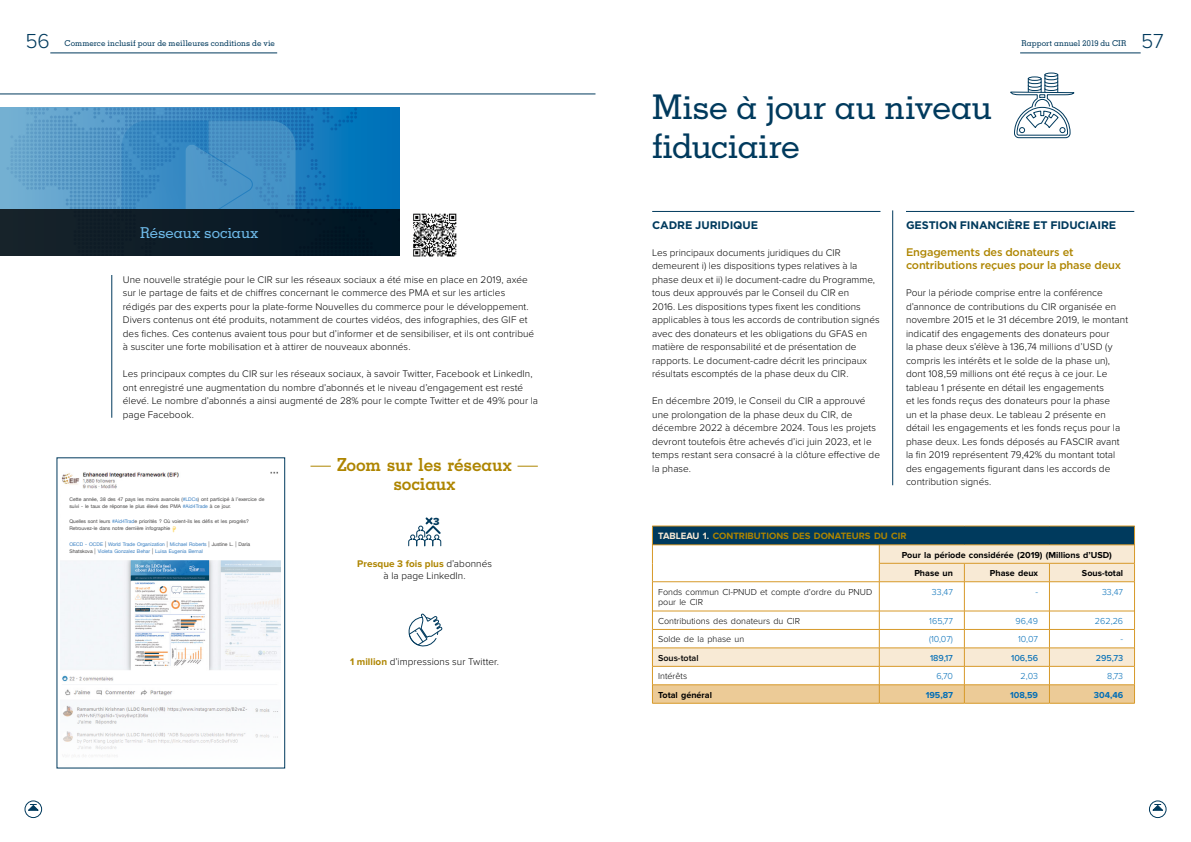
<style>
.page{position:relative;width:1191px;height:842px;background:#fff}
.page>*{position:absolute;margin:0;border:0;box-sizing:border-box;transform-origin:0 0}
.t1{font:500 34px/39px "Memphis LT Std";letter-spacing:-.02em;color:#003a5d}
.t2{font:300 21px "Proxima Nova";color:#003a5d}
.t3{font:700 18px/19px "Memphis LT Std";letter-spacing:-.01em;color:#ae8500;text-align:center;scale:.96 1}
.t4{font:500 15px "Memphis LT Std";letter-spacing:-.005em;color:#6ebae9}
.t5{font:500 11px/13.5px "Gotham";letter-spacing:-.015em;color:#ae8500}
.t6{font:700 11px "Gotham";letter-spacing:-.01em;color:#003a5d}
.t7{font:10.7px "Proxima Nova Extrabld";color:#003a5d}
.t8{font:300 10px/13.5px "Proxima Nova";letter-spacing:.005em;color:#000}
.t9{font:700 9.5px "Proxima Nova";color:#ae8500}
.t10{font:300 9px/10.8px "Proxima Nova";color:#000}
.t11{font:700 9px/18.5px "Proxima Nova";color:#000}
.t12{font:300 9px "Proxima Nova";color:#006db7}
.t13{font:500 9px "Proxima Nova";color:#006db7}
.t14{font:700 9px "Proxima Nova";color:#006db7}
.t15{font:600 9px "Proxima Nova";color:#000}
.t16{font:500 8px "Memphis LT Std";color:#003a5d}
.t17{font:5px/7px "Helvetica Neue";letter-spacing:-.005em;color:#464545}
.t18{font:5px/7px "Helvetica Neue";letter-spacing:-.005em;color:#377ec1}
.s1{color:#377ec1}
.s2{color:#fcbd00}
.s3{font-size:6px;color:#464545}
.s4{color:#464545}
.s5{font-weight:700;color:#ae8500}
.s6{color:#f8ead5}
</style>
<div class="page">
<svg style="left:0;top:107px;width:400px;height:102px;background:#2c88c2"></svg>
<img style="left:413px;top:213px;width:44px;height:44px">
<svg style="left:0;top:209px;width:400px;height:47px"></svg>
<hr style="left:111px;top:275px;width:1px;height:143px;background:#003a5d">
<svg style="left:310px;top:466px;width:21px;height:1px"></svg>
<svg style="left:517px;top:466px;width:21px;height:1px"></svg>
<svg style="left:408px;top:517px;width:34px;height:30px"></svg>
<svg style="left:408px;top:613px;width:35px;height:34px"></svg>
<hr style="left:0;top:94px;width:595px;height:1px;background:#003a5d">
<hr style="left:906px;top:211px;width:228px;height:1px;background:#003a5d">
<hr style="left:652px;top:211px;width:228px;height:1px;background:#003a5d">
<div style="left:1044px;top:73px;width:14px;height:4px;border:1px solid #003a5d;border-radius:50%"></div>
<svg style="left:1010px;top:75px;width:64px;height:64px"></svg>
<hr style="left:892px;top:210px;width:1px;height:275px;background:#003a5d">
<svg style="left:6px;top:108px;width:383px;height:148px;background:#2c6991"></svg>
<hr style="left:652px;top:703px;width:227px;height:1px;background:#d79929">
<hr style="left:879px;top:703px;width:85px;height:1px;background:#d79929">
<hr style="left:964px;top:703px;width:85px;height:1px;background:#d79929">
<hr style="left:1049px;top:703px;width:85px;height:1px;background:#d79929">
<svg style="left:652px;top:526px;width:483px;height:177px"></svg>
<img style="left:61px;top:471px;width:220px;height:286px">
<div style="left:61px;top:491px;width:220px;height:69px;background:#fff"></div>
<hr style="left:50px;top:53px;width:227px;height:1px;background:#003a5d">
<hr style="left:1020px;top:53px;width:120px;height:1px;background:#003a5d">
<div style="left:1149px;top:801px;width:17px;height:17px;border:1px solid #003a5d;border-radius:50%"></div>
<svg style="left:1151px;top:804px;width:12px;height:7px"></svg>
<div style="left:25px;top:801px;width:17px;height:17px;border:1px solid #003a5d;border-radius:50%"></div>
<svg style="left:27px;top:804px;width:12px;height:7px"></svg>
<h2 class="t2" style="left:25px;top:25px;width:26px">56</h2>
<p class="t16" style="left:64px;top:38px;width:212px">Commerce inclusif pour de meilleures conditions de vie</p>
<p class="t16" style="left:1021px;top:38px;width:106px">Rapport annuel 2019 du CIR</p>
<h2 class="t2" style="left:1141px;top:25px;width:24px">57</h2>
<h3 class="t4" style="left:140px;top:223px;width:120px">Réseaux sociaux</h3>
<p class="t8" style="left:123px;top:272px;width:413px">Une nouvelle stratégie pour le CIR sur les réseaux sociaux a été mise en place en 2019, axée sur le partage de faits et de chiffres concernant le commerce des PMA et sur les articles rédigés par des experts pour la plate-forme Nouvelles du commerce pour le développement.<br>Divers contenus ont été produits, notamment de courtes vidéos, des infographies, des GIF et des fiches. Ces contenus avaient tous pour but d’informer et de sensibiliser, et ils ont contribué à susciter une forte mobilisation et à attirer de nouveaux abonnés.</p>
<p class="t8" style="left:123px;top:367px;width:417px">Les principaux comptes du CIR sur les réseaux sociaux, à savoir Twitter, Facebook et LinkedIn, ont enregistré une augmentation du nombre d’abonnés et le niveau d’engagement est resté élevé. Le nombre d’abonnés a ainsi augmenté de 28% pour le compte Twitter et de 49% pour la page Facebook.</p>
<p class="t17" style="left:69px;top:496px;width:196px">Cette année, 38 des 47 pays les moins avancés (<span class="s1">#LDCs</span>) ont participé à l’exercice de suivi - le taux de réponse le plus élevé des PMA <span class="s1">#Aid4Trade</span> à ce jour.</p>
<p class="t17" style="left:69px;top:518px;width:181px">Quelles sont leurs <span class="s1">#Aid4Trad</span>e priorités ? Où voient-ils les défis et les progrès?<br>Retrouvez-le dans notre dernière infographie <span class="s2">★</span></p>
<p class="t18" style="left:69px;top:541px;width:182px">OECD - OCDE <span class="s3">|</span> World Trade Organization <span class="s3">|</span> Michael Roberts <span class="s3">|</span> <span class="s4">Justine L.</span> <span class="s3">|</span> <span class="s4">Daria<br>Shatskova</span> <span class="s3">|</span> Violeta Gonzalez Behar <span class="s3">|</span> Luisa Eugenia Bernal</p>
<h3 class="t3" style="left:337px;top:455px;width:184px">Zoom sur les réseaux sociaux</h3>
<p class="t7" style="left:433px;top:515px;width:8px">3</p>
<p class="t8" style="left:357px;top:558px;width:136px;line-height:12px;text-align:center"><span class="s5">Presque 3 fois plus</span> d’abonnés à la page LinkedIn.</p>
<p class="t8" style="left:350px;top:654px;width:150px"><span class="s5">1 million</span> d’impressions sur Twitter.</p>
<h1 class="t1" style="left:652px;top:87px;width:342px">Mise à jour au niveau fiduciaire</h1>
<p class="t6" style="left:652px;top:217px;width:107px">CADRE JURIDIQUE</p>
<p class="t8" style="left:652px;top:245px;width:229px">Les principaux documents juridiques du CIR demeurent i) les dispositions types relatives à la phase deux et ii) le document-cadre du Programme, tous deux approuvés par le Conseil du CIR en<br>2016. Les dispositions types fixent les conditions applicables à tous les accords de contribution signés avec des donateurs et les obligations du GFAS en matière de responsabilité et de présentation de rapports. Le document-cadre décrit les principaux résultats escomptés de la phase deux du CIR.</p>
<p class="t8" style="left:652px;top:394px;width:229px">En décembre 2019, le Conseil du CIR a approuvé une prolongation de la phase deux du CIR, de décembre 2022 à décembre 2024. Tous les projets devront toutefois être achevés d’ici juin 2023, et le temps restant sera consacré à la clôture effective de la phase.</p>
<p class="t6" style="left:906px;top:217px;width:212px">GESTION FINANCIÈRE ET FIDUCIAIRE</p>
<p class="t5" style="left:906px;top:245px;width:217px">Engagements des donateurs et contributions reçues pour la phase deux</p>
<p class="t8" style="left:906px;top:286px;width:223px">Pour la période comprise entre la conférence d’annonce de contributions du CIR organisée en novembre 2015 et le 31 décembre 2019, le montant indicatif des engagements des donateurs pour<br>la phase deux s’élève à 136,74 millions d’USD (y compris les intérêts et le solde de la phase un), dont 108,59 millions ont été reçus à ce jour. Le tableau 1 présente en détail les engagements<br>et les fonds reçus des donateurs pour la phase<br>un et la phase deux. Le tableau 2 présente en détail les engagements et les fonds reçus pour la phase deux. Les fonds déposés au FASCIR avant la fin 2019 représentent 79,42% du montant total des engagements figurant dans les accords de contribution signés.</p>
<p class="t9" style="left:658px;top:530px;width:250px"><span class="s6">TABLEAU 1.</span> CONTRIBUTIONS DES DONATEURS DU CIR</p>
<p class="t11" style="left:914px;top:546px;width:199px;text-indent:-13px">Pour la période considérée (2019) (Millions d’USD)<br>Phase un</p>
<p class="t11" style="left:989px;top:564px;width:50px">Phase deux</p>
<p class="t11" style="left:1082px;top:564px;width:43px">Sous‑total</p>
<p class="t10" style="left:658px;top:586px;width:216px">Fonds commun CI‑PNUD et compte d’ordre du PNUD pour le CIR</p>
<p class="t12" style="left:932px;top:585px;width:23px">33,47</p>
<p class="t12" style="left:1035px;top:585px;width:4px">-</p>
<p class="t12" style="left:1102px;top:585px;width:23px">33,47</p>
<p class="t10" style="left:658px;top:615px;width:143px">Contributions des donateurs du CIR</p>
<p class="t12" style="left:929px;top:614px;width:25px">165,77</p>
<p class="t12" style="left:1015px;top:614px;width:24px">96,49</p>
<p class="t12" style="left:1095px;top:614px;width:30px">262,26</p>
<p class="t10" style="left:658px;top:633px;width:88px">Solde de la phase un</p>
<p class="t12" style="left:929px;top:632px;width:25px">(10,07)</p>
<p class="t12" style="left:1018px;top:632px;width:21px">10,07</p>
<p class="t12" style="left:1120px;top:632px;width:4px">-</p>
<p class="t15" style="left:658px;top:651px;width:42px">Sous‑total</p>
<p class="t13" style="left:930px;top:651px;width:24px">189,17</p>
<p class="t13" style="left:1011px;top:651px;width:28px">106,56</p>
<p class="t13" style="left:1095px;top:651px;width:29px">295,73</p>
<p class="t10" style="left:658px;top:670px;width:31px">Intérêts</p>
<p class="t12" style="left:936px;top:669px;width:18px">6,70</p>
<p class="t12" style="left:1020px;top:669px;width:19px">2,03</p>
<p class="t12" style="left:1107px;top:669px;width:17px">8,73</p>
<p class="t11" style="left:658px;top:685px;width:55px">Total général</p>
<p class="t14" style="left:925px;top:689px;width:29px">195,87</p>
<p class="t14" style="left:1010px;top:689px;width:29px">108,59</p>
<p class="t14" style="left:1093px;top:689px;width:31px">304,46</p>
</div>
